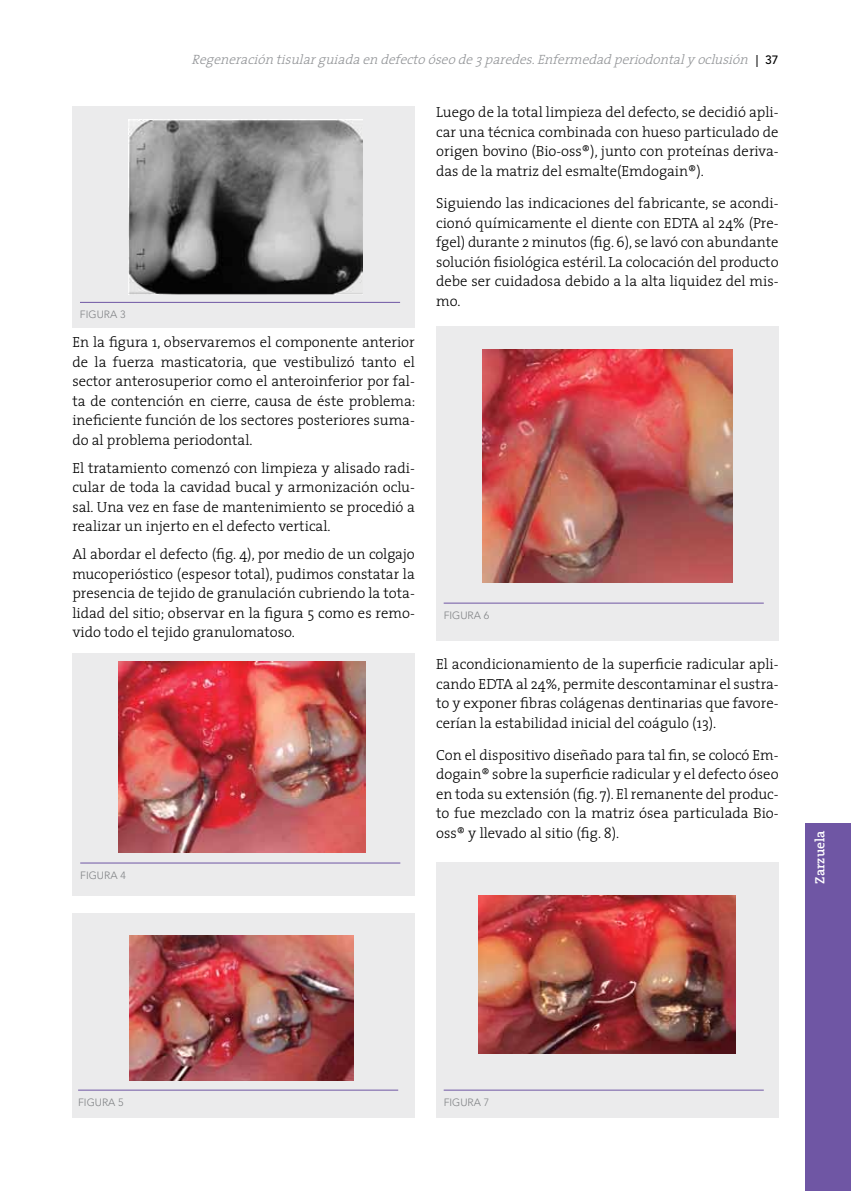
<style>
.page{position:relative;width:851px;height:1191px;background:#fff}
.page>*{position:absolute;margin:0;border:0;box-sizing:border-box;transform-origin:0 0}
.t1{font:300 14.7px/19.5px "The Serif";color:#000;text-align:justify}
.t2{font:italic 300 13.5px "The Serif";color:#939598}
.t3{font:600 13.5px "The Serif";color:#fff}
.t4{font:300 10.5px "Avenir LT Std";color:#808285}
.s1{font-family:"Avenir LT Std";font-weight:500;font-style:normal;font-size:12px;color:#000}
</style>
<div class="page">
<div style="left:805px;top:823px;width:45px;height:368px;background:#6f56a4"></div>
<div style="left:72px;top:106px;width:343px;height:221px;background:#ebebec"></div>
<div style="left:72px;top:653px;width:343px;height:243px;background:#ebebec"></div>
<div style="left:72px;top:913px;width:343px;height:204px;background:#ebebec"></div>
<div style="left:436px;top:326px;width:342px;height:315px;background:#ebebec"></div>
<div style="left:436px;top:862px;width:342px;height:256px;background:#ebebec"></div>
<img style="left:129px;top:119px;width:233px;height:176px">
<img style="left:118px;top:661px;width:247px;height:191px">
<hr style="left:80px;top:302px;width:320px;height:1px;background:#6f56a4">
<hr style="left:80px;top:862px;width:320px;height:1px;background:#6f56a4">
<img style="left:130px;top:936px;width:224px;height:144px">
<hr style="left:78px;top:1089px;width:320px;height:1px;background:#6f56a4">
<img style="left:482px;top:349px;width:250px;height:233px">
<img style="left:479px;top:895px;width:256px;height:159px">
<hr style="left:443px;top:603px;width:320px;height:1px;background:#6f56a4">
<hr style="left:443px;top:1089px;width:320px;height:1px;background:#6f56a4">
<p class="t2" style="left:191px;top:49px;width:588px">Regeneracióntisularguiadaendefectoóseode3paredes.Enfermedadperiodontalyoclusión <span class="s1">| 3 7</span></p>
<p class="t4" style="left:80px;top:308px;width:47px">FIGURA 3</p>
<p class="t1" style="left:72px;top:332px;width:344px">En la figura 1, observaremos el componente anterior de la fuerza masticatoria, que vestibulizó tanto el sector anterosuperior como el anteroinferior por fal&shy;ta de contención en cierre, causa de éste problema: ineficiente función de los sectores posteriores suma&shy;do al problema periodontal.</p>
<p class="t1" style="left:72px;top:457px;width:344px">El tratamiento comenzó con limpieza y alisado radi&shy;cular de toda la cavidad bucal y armonización oclu&shy;sal. Una vez en fase de mantenimiento se procedió a realizar un injerto en el defecto vertical.</p>
<p class="t1" style="left:72px;top:544px;width:344px">Al abordar el defecto (fig. 4), por medio de un colgajo mucoperióstico (espesor total), pudimos constatar la presencia de tejido de granulación cubriendo la tota&shy;lidad del sitio; observar en la figura 5 como es remo&shy;vido todo el tejido granulomatoso.</p>
<p class="t4" style="left:80px;top:868px;width:47px">FIGURA 4</p>
<p class="t1" style="left:436px;top:102px;width:344px">Luego de la total limpieza del defecto, se decidió apli&shy;car una técnica combinada con hueso particulado de origen bovino (Bio-oss®), junto con proteínas deriva&shy;das de la matriz del esmalte(Emdogain®).</p>
<p class="t1" style="left:436px;top:193px;width:344px">Siguiendo las indicaciones del fabricante, se acondi&shy;cionó químicamente el diente con EDTA</p>
<p class="t1" style="left:436px;top:212px;width:344px;text-indent:266px">al 24% (Pre&shy;fgel) durante 2 minutos (fig. 6), se lavó con abundante solución fisiológica estéril. La colocación del producto debe ser cuidadosa debido a la alta liquidez del mis&shy;mo.</p>
<p class="t4" style="left:443px;top:609px;width:47px">FIGURA 6</p>
<p class="t1" style="left:436px;top:654px;width:344px">El acondicionamiento de la superficie radicular apli&shy;cando EDTA</p>
<p class="t1" style="left:436px;top:673px;width:344px;text-indent:80px">al 24%, permite descontaminar el sustra&shy;to y exponer fibras colágenas dentinarias que favore&shy;cerían la estabilidad inicial del coágulo (13).</p>
<p class="t1" style="left:436px;top:744px;width:344px">Con el dispositivo diseñado para tal fin, se colocó Em&shy;dogain® sobre la superficie radicular y el defecto óseo en toda su extensión (fig. 7). El remanente del produc&shy;to fue mezclado con la matriz ósea particulada Bio&shy;oss® y llevado al sitio (fig. 8).</p>
<p class="t3" style="left:808px;top:883px;width:55px;rotate:-90deg">Zarzuela</p>
<p class="t4" style="left:78px;top:1095px;width:47px">FIGURA 5</p>
<p class="t4" style="left:443px;top:1095px;width:47px">FIGURA 7</p>
</div>
